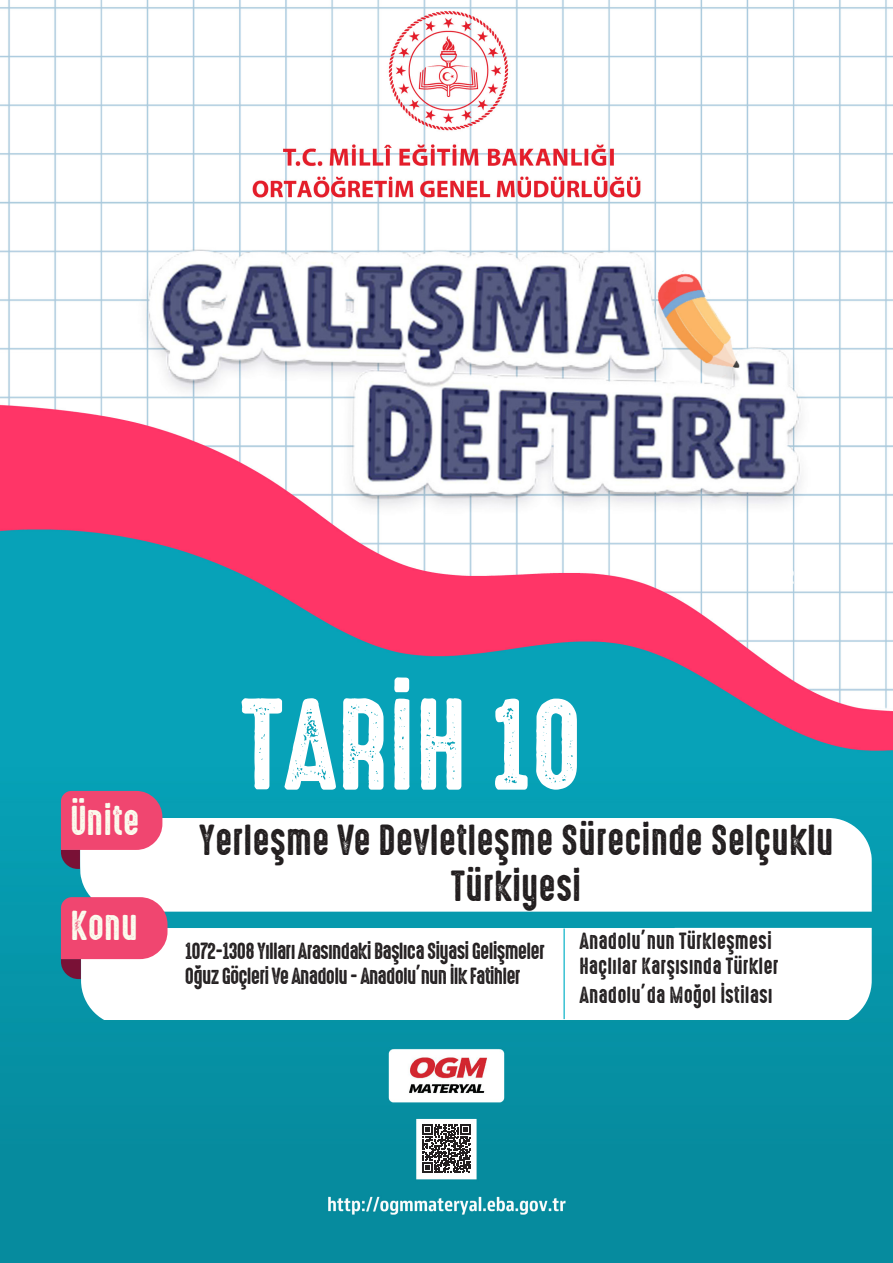
<style>
.page{position:relative;width:893px;height:1263px;background:#fff}
.page>*{position:absolute;margin:0;border:0;box-sizing:border-box;transform-origin:0 0}
.t1{font:117px "High Voltage Rough";color:#fff}
.t2{font:39px/46.8px "High Voltage Rough";color:#231f20;text-align:center}
.gövde_metin{font:37.5px "High Voltage Rough";color:#fbfcee}
.t3{font:21px "High Voltage Rough";letter-spacing:-.04em;color:#231f20}
.t4{font:21px "High Voltage Rough";color:#231f20}
</style>
<div class="page">
<img style="left:0;top:0;width:893px;height:1263px">
<svg style="left:80px;top:818px;width:792px;height:94px"></svg>
<svg style="left:61px;top:791px;width:101px;height:78px"></svg>
<svg style="left:81px;top:928px;width:791px;height:91px"></svg>
<svg style="left:61px;top:897px;width:107px;height:82px"></svg>
<svg style="left:422px;top:1124px;width:49px;height:49px"></svg>
<hr style="left:563px;top:928px;width:2px;height:91px;background:#38c1d2">
<p class="gövde_metin" style="left:70px;top:792px;width:71px">Ünite</p>
<p class="gövde_metin" style="left:71px;top:897px;width:69px">Konu</p>
<p class="t1" style="left:241px;top:656px;width:343px">TARİH 10</p>
<p class="t2" style="left:199px;top:815px;width:636px">Yerleşme Ve Devletleşme Sürecinde Selçuklu<br>Türkiyesi</p>
<p class="t3" style="left:185px;top:935px;width:361px">1072-1308 Yılları Arasındaki Başlıca Siyasi Gelişmeler</p>
<p class="t3" style="left:185px;top:960px;width:337px">Oğuz Göçleri Ve Anadolu - Anadolu’nun İlk Fatihler</p>
<p class="t4" style="left:580px;top:925px;width:194px">Anadolu’nun Türkleşmesi</p>
<p class="t4" style="left:580px;top:950px;width:201px">Haçlılar Karşısında Türkler</p>
<p class="t4" style="left:580px;top:979px;width:195px">Anadolu’da Moğol İstilası</p>
</div>
